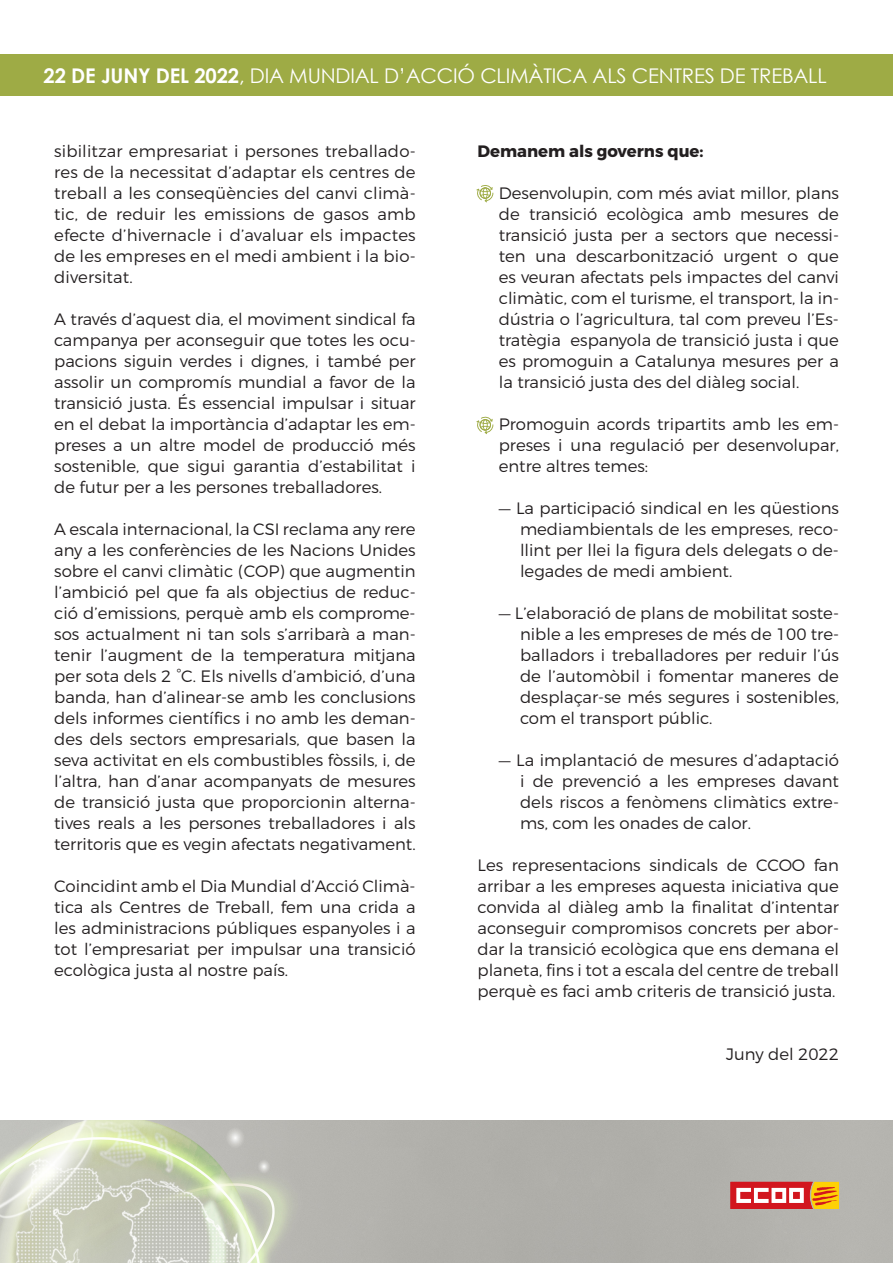
<style>
.page{position:relative;width:893px;height:1263px;background:#fff}
.page>*{position:absolute;margin:0;border:0;box-sizing:border-box;transform-origin:0 0}
.t1{font:20.25px "Century Gothic";letter-spacing:-.01em;color:#fff}
.t2{font:300 16.5px/21px "Montserrat";color:#231f20;text-align:justify}
.t3{font:700 16.5px "Montserrat";color:#231f20}
.s1{font-weight:700}
</style>
<div class="page">
<img style="left:0;top:1120px;width:893px;height:143px">
<div style="left:0;top:54px;width:893px;height:42px;background:#9eab45"></div>
<svg style="left:730px;top:1182px;width:109px;height:27px"></svg>
<svg style="left:476px;top:185px;width:17px;height:17px"></svg>
<svg style="left:476px;top:416px;width:17px;height:18px"></svg>
<p class="t1" style="left:44px;top:62px;width:785px"><span class="s1">22 DE JUNY DEL 2022</span>, DIA MUNDIAL D’ACCIÓ CLIMÀTICA ALS CENTRES DE TREBALL</p>
<p class="t2" style="left:54px;top:140px;width:363px">sibilitzar empresariat i persones treballado&shy;res de la necessitat d’adaptar els centres de treball a les conseqüències del canvi climà&shy;tic, de reduir les emissions de gasos amb efecte d’hivernacle i d’avaluar els impactes de les empreses en el medi ambient i la bio&shy;diversitat.</p>
<p class="t2" style="left:54px;top:308px;width:363px">A través d’aquest dia, el moviment sindical fa campanya per aconseguir que totes les ocu&shy;pacions siguin verdes i dignes, i també per assolir un compromís mundial a favor de la transició justa. És essencial impulsar i situar en el debat la importància d’adaptar les em&shy;preses a un altre model de producció més sostenible, que sigui garantia d’estabilitat i de futur per a les persones treballadores.</p>
<p class="t2" style="left:54px;top:518px;width:363px">A escala internacional, la CSI reclama any rere any a les conferències de les Nacions Unides sobre el canvi climàtic (COP) que augmentin l’ambició pel que fa als objectius de reduc&shy;ció d’emissions, perquè amb els comprome&shy;sos actualment ni tan sols s’arribarà a man&shy;tenir l’augment de la temperatura mitjana per sota dels 2 °C. Els nivells d’ambició, d’una banda, han d’alinear-se amb les conclusions dels informes científics i no amb les deman&shy;des dels sectors empresarials, que basen la seva activitat en els combustibles fòssils, i, de l’altra, han d’anar acompanyats de mesures de transició justa que proporcionin alterna&shy;tives reals a les persones treballadores i als territoris que es vegin afectats negativament.</p>
<p class="t2" style="left:54px;top:875px;width:363px">Coincidint amb el Dia Mundial d’Acció Climà&shy;tica als Centres de Treball, fem una crida a les administracions públiques espanyoles i a tot l’empresariat per impulsar una transició ecològica justa al nostre país.</p>
<p class="t3" style="left:478px;top:141px;width:228px">Demanem als governs que:</p>
<p class="t2" style="left:499px;top:182px;width:342px">Desenvolupin, com més aviat millor, plans de transició ecològica amb mesures de transició justa per a sectors que necessi&shy;ten una descarbonització urgent o que es veuran afectats pels impactes del canvi climàtic, com el turisme, el transport, la in&shy;dústria o l’agricultura, tal com preveu l’Es&shy;tratègia espanyola de transició justa i que es promoguin a Catalunya mesures per a la transició justa des del diàleg social.</p>
<p class="t2" style="left:499px;top:413px;width:342px">Promoguin acords tripartits amb les em&shy;preses i una regulació per desenvolupar, entre altres temes:</p>
<p class="t2" style="left:520px;top:497px;width:320px;text-indent:-21px">— La participació sindical en les qüestions mediambientals de les empreses, reco&shy;llint per llei la figura dels delegats o de&shy;legades de medi ambient.</p>
<p class="t2" style="left:520px;top:602px;width:320px;text-indent:-21px">— L’elaboració de plans de mobilitat soste&shy;nible a les empreses de més de 100 tre&shy;balladors i treballadores per reduir l’ús de l’automòbil i fomentar maneres de desplaçar-se més segures i sostenibles, com el transport públic.</p>
<p class="t2" style="left:520px;top:749px;width:320px;text-indent:-21px">— La implantació de mesures d’adaptació i de prevenció a les empreses davant dels riscos a fenòmens climàtics extre&shy;ms, com les onades de calor.</p>
<p class="t2" style="left:477px;top:854px;width:363px">Les representacions sindicals de CCOO fan arribar a les empreses aquesta iniciativa que convida al diàleg amb la finalitat d’intentar aconseguir compromisos concrets per abor&shy;dar la transició ecològica que ens demana el planeta, fins i tot a escala del centre de treball perquè es faci amb criteris de transició justa.</p>
<p class="t2" style="left:726px;top:1043px;width:114px">Juny del 2022</p>
</div>
